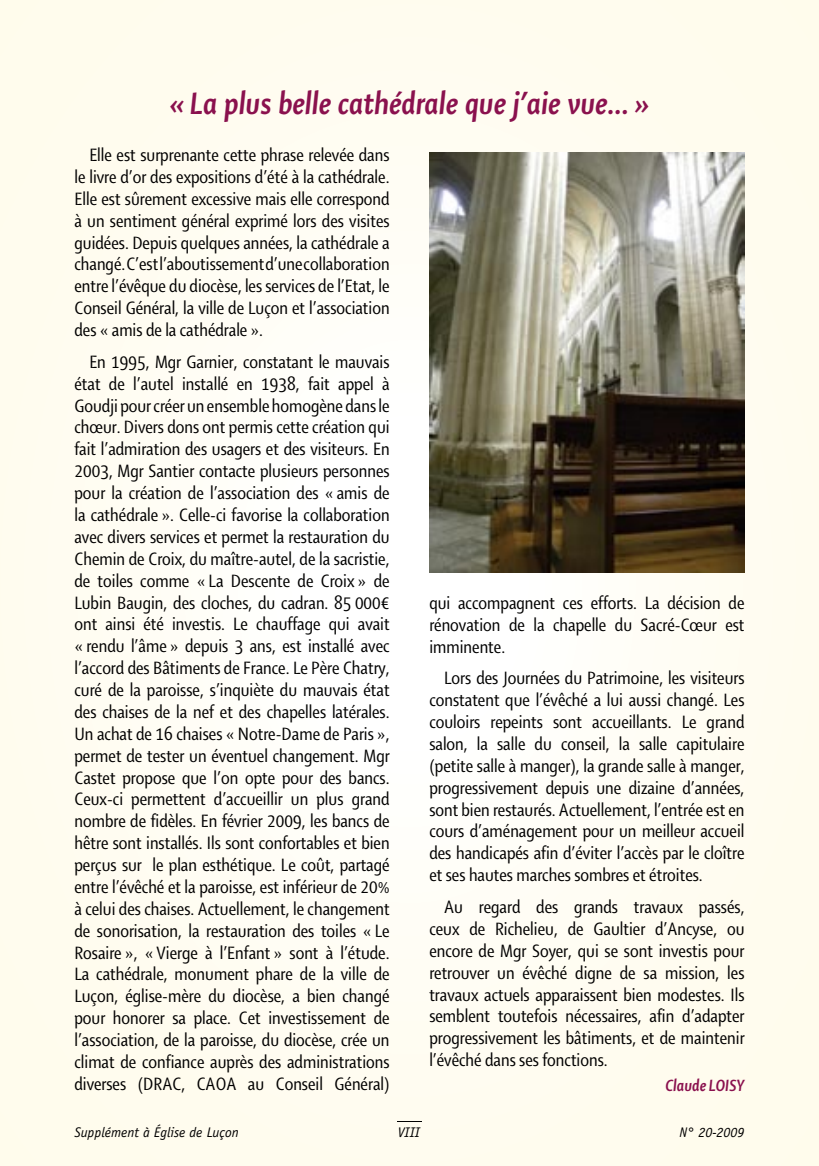
<style>
.page{position:relative;width:819px;height:1166px;background:#fff}
.page>*{position:absolute;margin:0;border:0;box-sizing:border-box;transform-origin:0 0}
.t1{font:33.25px "Shaker CBI";color:#8a114e}
.t2{font:19.25px/21.9px "Shaker C";color:#000;text-align:justify}
.t3{font:17.5px "Shaker CBI";color:#8a114e}
.t4{font:italic 14px "Officina Sans";color:#000}
</style>
<div class="page">
<div style="left:0;top:0;width:819px;height:1166px;background:linear-gradient(to right,#fffdf4,#fefcf2)"></div>
<svg style="left:397px;top:1121px;width:25px;height:1px"></svg>
<img style="left:429px;top:153px;width:315px;height:420px">
<h1 class="t1" style="left:169px;top:87px;width:482px">« La plus belle cathédrale que j’aie vue… »</h1>
<p class="t2" style="left:74px;top:144px;width:317px;text-indent:15px">Elle est surprenante cette phrase relevée dans le livre d’or des expositions d’été à la cathédrale.<br>Elle est sûrement excessive mais elle correspond à un sentiment général exprimé lors des visites guidées. Depuis quelques années, la cathédrale a changé. C’est l’aboutissement d’une collaboration entre l’évêque du diocèse, les services de l’Etat, le Conseil Général, la ville de Luçon et l’association des « amis de la cathédrale ».</p>
<p class="t2" style="left:74px;top:351px;width:317px;text-indent:15px">En 1995, Mgr Garnier, constatant le mauvais état de l’autel installé en 1938, fait appel à Goudji pour créer un ensemble homogène dans le chœur. Divers dons ont permis cette création qui fait l’admiration des usagers et des visiteurs. En 2003, Mgr Santier contacte plusieurs personnes pour la création de l’association des « amis de la cathédrale ». Celle-ci favorise la collaboration avec divers services et permet la restauration du Chemin de Croix, du maître-autel, de la sacristie, de toiles comme « La Descente de Croix » de Lubin Baugin, des cloches, du cadran. 85 000€ ont ainsi été investis. Le chauffage qui avait « rendu l’âme » depuis 3 ans, est installé avec l’accord des Bâtiments de France. Le Père Chatry, curé de la paroisse, s’inquiète du mauvais état des chaises de la nef et des chapelles latérales.<br>Un achat de 16 chaises « Notre-Dame de Paris », permet de tester un éventuel changement. Mgr Castet propose que l’on opte pour des bancs.<br>Ceux-ci permettent d’accueillir un plus grand nombre de fidèles. En février 2009, les bancs de hêtre sont installés. Ils sont confortables et bien perçus sur le plan esthétique. Le coût, partagé entre l’évêché et la paroisse, est inférieur de 20% à celui des chaises. Actuellement, le changement de sonorisation, la restauration des toiles « Le Rosaire », « Vierge à l’Enfant » sont à l’étude.<br>La cathédrale, monument phare de la ville de Luçon, église-mère du diocèse, a bien changé pour honorer sa place. Cet investissement de l’association, de la paroisse, du diocèse, crée un climat de confiance auprès des administrations diverses (DRAC, CAOA au Conseil Général)</p>
<p class="t2" style="left:429px;top:592px;width:317px">qui accompagnent ces efforts. La décision de rénovation de la chapelle du Sacré-Cœur est imminente.</p>
<p class="t2" style="left:429px;top:668px;width:317px;text-indent:15px">Lors des Journées du Patrimoine, les visiteurs constatent que l’évêché a lui aussi changé. Les couloirs repeints sont accueillants. Le grand salon, la salle du conseil, la salle capitulaire (petite salle à manger), la grande salle à manger, progressivement depuis une dizaine d’années, sont bien restaurés. Actuellement, l’entrée est en cours d’aménagement pour un meilleur accueil des handicapés afin d’éviter l’accès par le cloître et ses hautes marches sombres et étroites.</p>
<p class="t2" style="left:429px;top:896px;width:317px;text-indent:15px">Au regard des grands travaux passés, ceux de Richelieu, de Gaultier d’Ancyse, ou encore de Mgr Soyer, qui se sont investis pour retrouver un évêché digne de sa mission, les travaux actuels apparaissent bien modestes. Ils semblent toutefois nécessaires, afin d’adapter progressivement les bâtiments, et de maintenir l’évêché dans ses fonctions.</p>
<p class="t3" style="left:665px;top:1076px;width:80px">Claude LOISY</p>
<p class="t4" style="left:74px;top:1124px;width:166px">Supplément à Église de Luçon</p>
<p class="t4" style="left:398px;top:1124px;width:24px">VIII</p>
<p class="t4" style="left:679px;top:1124px;width:67px">N° 20-2009</p>
</div>
